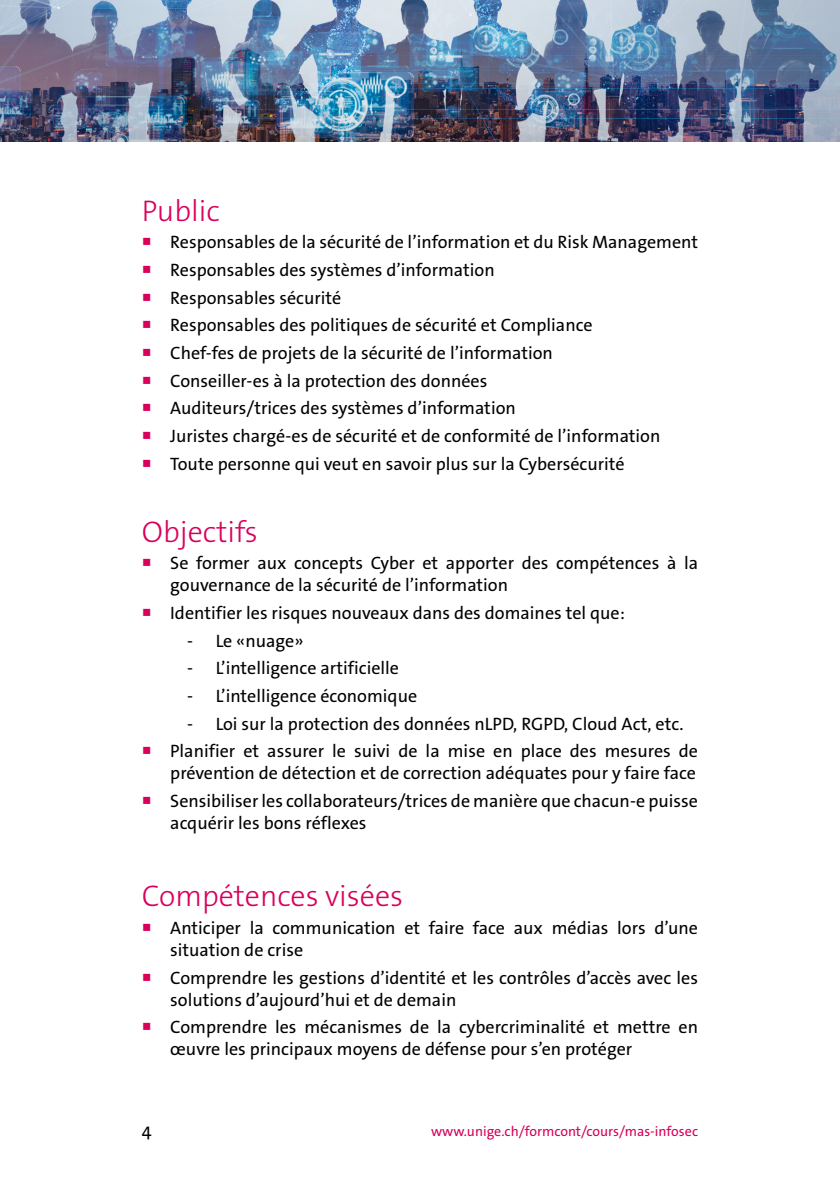
<style>
.page{position:relative;width:840px;height:1191px;background:#fff}
.page>*{position:absolute;margin:0;border:0;box-sizing:border-box;transform-origin:0 0}
.t1{font:300 30px "The Sans Os F";color:#d8005b}
.t2{font:18px/22px "The Sans Os F";color:#000}
.t3{font:14px "The Sans Os F";color:#d8005b}
.s1{color:#d8005b}
</style>
<div class="page">
<img style="left:0;top:0;width:839px;height:142px">
<h1 class="t1" style="left:142px;top:191px;width:79px">Public</h1>
<p class="t2" style="left:142px;top:231px;width:557px"><span class="s1">○</span> Responsables de la sécurité de l’information et du Risk Management</p>
<p class="t2" style="left:142px;top:259px;width:354px"><span class="s1">○</span> Responsables des systèmes d’information</p>
<p class="t2" style="left:142px;top:287px;width:201px"><span class="s1">○</span> Responsables sécurité</p>
<p class="t2" style="left:142px;top:314px;width:452px"><span class="s1">○</span> Responsables des politiques de sécurité et Compliance</p>
<p class="t2" style="left:142px;top:342px;width:412px"><span class="s1">○</span> Chef-fes de projets de la sécurité de l’information</p>
<p class="t2" style="left:142px;top:370px;width:347px"><span class="s1">○</span> Conseiller-es à la protection des données</p>
<p class="t2" style="left:142px;top:397px;width:375px"><span class="s1">○</span> Auditeurs/trices des systèmes d’information</p>
<p class="t2" style="left:142px;top:425px;width:519px"><span class="s1">○</span> Juristes chargé-es de sécurité et de conformité de l’information</p>
<p class="t2" style="left:142px;top:453px;width:484px"><span class="s1">○</span> Toute personne qui veut en savoir plus sur la Cybersécurité</p>
<h1 class="t1" style="left:142px;top:512px;width:117px">Objectifs</h1>
<p class="t2" style="left:170px;top:552px;width:529px;text-indent:-28px"><span class="s1">○</span> Se former aux concepts Cyber et apporter des compétences à la gouvernance de la sécurité de l’information</p>
<p class="t2" style="left:142px;top:602px;width:484px"><span class="s1">○</span> Identifier les risques nouveaux dans des domaines tel que:</p>
<p class="t2" style="left:187px;top:629px;width:118px">- Le «nuage»</p>
<p class="t2" style="left:187px;top:657px;width:213px">- L’intelligence artificielle</p>
<p class="t2" style="left:187px;top:685px;width:231px">- L’intelligence économique</p>
<p class="t2" style="left:187px;top:712px;width:497px">- Loi sur la protection des données nLPD, RGPD, Cloud Act, etc.</p>
<p class="t2" style="left:142px;top:740px;width:557px;text-align:right"><span class="s1">○</span> Planifier et assurer le suivi de la mise en place des mesures de prévention de détection et de correction adéquates pour y faire face</p>
<p class="t2" style="left:170px;top:790px;width:529px;text-indent:-28px"><span class="s1">○</span> Sensibiliser les collaborateurs/trices de manière que chacun-e puisse acquérir les bons réflexes</p>
<h1 class="t1" style="left:142px;top:877px;width:262px">Compétences visées</h1>
<p class="t2" style="left:170px;top:917px;width:529px;text-indent:-28px"><span class="s1">○</span> Anticiper la communication et faire face aux médias lors d’une situation de crise</p>
<p class="t2" style="left:170px;top:966px;width:529px;text-indent:-28px"><span class="s1">○</span> Comprendre les gestions d’identité et les contrôles d’accès avec les solutions d’aujourd’hui et de demain</p>
<p class="t2" style="left:170px;top:1016px;width:529px;text-indent:-28px"><span class="s1">○</span> Comprendre les mécanismes de la cybercriminalité et mettre en œuvre les principaux moyens de défense pour s’en protéger</p>
<p class="t2" style="left:142px;top:1119px;width:11px">4</p>
<p class="t3" style="left:431px;top:1122px;width:268px">www.unige.ch/formcont/cours/mas-infosec</p>
</div>
